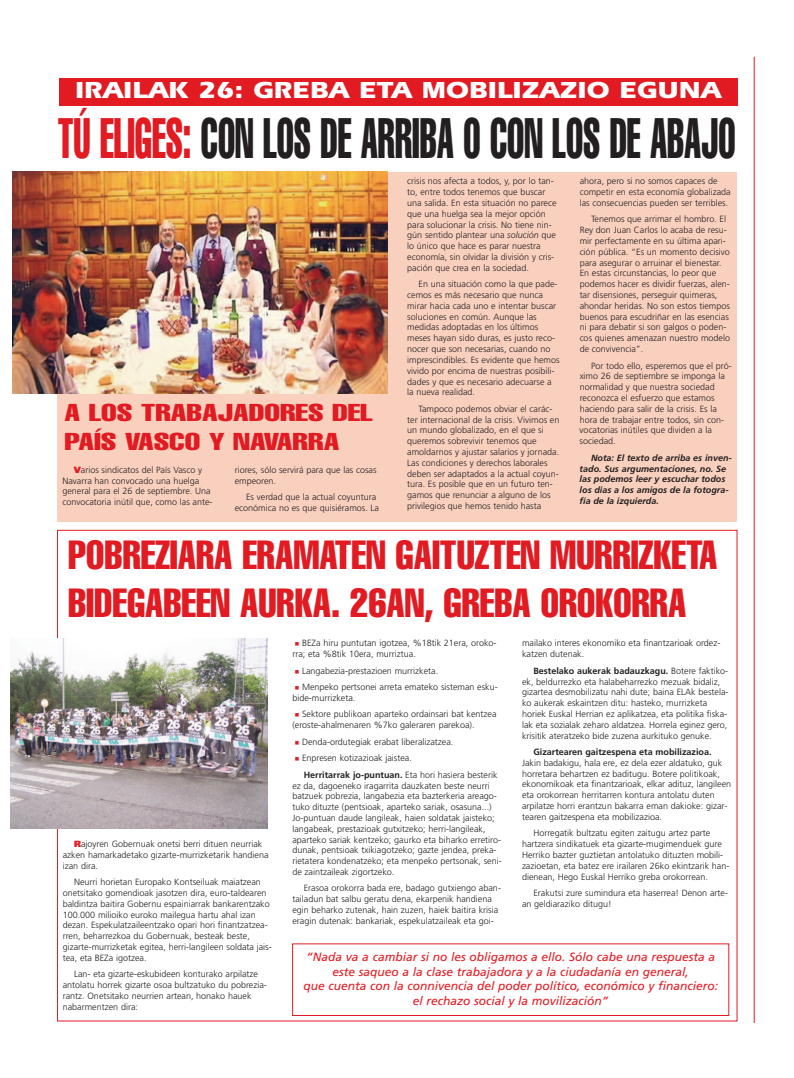
<style>
.page{position:relative;width:794px;height:1078px;background:#fff}
.page>*{position:absolute;margin:0;border:0;box-sizing:border-box;transform-origin:0 0}
.t1{font:extra-condensed 56px "Helvetica";color:#231f20;scale:.66 1}
.t2{font:extra-condensed 40px/48px "Helvetica";color:#e21a21}
.t3{font:extra-condensed 24px/28.8px "Helvetica";color:#e21a21;scale:1.4 1}
.t4{font:700 24px "Itc Eras";color:#fff;scale:1.1 1}
.t5{font:italic 12px/14.4px "Frutiger";color:#e21a21;text-align:center}
.t6{font:300 9px/10.8px "Frutiger";color:#231f20}
.t7{font:italic 700 9px/10.8px "Frutiger";color:#231f20}
.t8{font:700 9px "Frutiger";color:#231f20}
.s1{color:#e21a21}
.s2{font-style:italic}
.s3{font-weight:900;color:#e21a21}
.s4{font-weight:700}
</style>
<div class="page">
<hr style="left:754px;top:57px;width:1px;height:965px;background:#e21a21">
<div style="left:59px;top:78px;width:678px;height:28px;background:#e21a21"></div>
<div style="left:57px;top:172px;width:680px;height:350px;background:#f9d0be"></div>
<img style="left:12px;top:172px;width:375px;height:221px">
<img style="left:10px;top:638px;width:258px;height:190px">
<h3 class="t4" style="left:75px;top:81px;width:589px">IRAILAK 26: GREBA ETA MOBILIZAZIO EGUNA</h3>
<h1 class="t1" style="left:58px;top:118px;width:1028px"><span class="s1">TÚ ELIGES:</span> CON LOS DE ARRIBA O CON LOS DE ABAJO</h1>
<p class="t6" style="left:407px;top:176px;width:151px">crisis nos afecta a todos, y, por lo tan&shy;to, entre todos tenemos que buscar una salida. En esta situación no parece que una huelga sea la mejor opción para solucionar la crisis. No tiene nin&shy;gún sentido plantear una <span class="s2">solución</span> que lo único que hace es parar nuestra economía, sin olvidar la división y cris&shy;pación que crea en la sociedad.</p>
<p class="t6" style="left:407px;top:279px;width:154px;text-indent:11px">En una situación como la que pade&shy;cemos es más necesario que nunca mirar hacia cada uno e intentar buscar soluciones en común. Aunque las medidas adoptadas en los últimos meses hayan sido duras, es justo reco&shy;nocer que son necesarias, cuando no imprescindibles. Es evidente que hemos vivido por encima de nuestras posibili&shy;dades y que es necesario adecuarse a la nueva realidad.</p>
<p class="t6" style="left:407px;top:404px;width:154px;text-indent:11px">Tampoco podemos obviar el carác&shy;ter internacional de la crisis. Vivimos en un mundo globalizado, en el que si queremos sobrevivir tenemos que amoldarnos y ajustar salarios y jornada.<br>Las condiciones y derechos laborales deben ser adaptados a la actual coyun&shy;tura. Es posible que en un futuro ten&shy;gamos que renunciar a alguno de los privilegios que hemos tenido hasta</p>
<p class="t6" style="left:579px;top:176px;width:152px">ahora, pero si no somos capaces de competir en esta economía globalizada las consecuencias pueden ser terribles.</p>
<p class="t6" style="left:579px;top:214px;width:152px;text-indent:11px">Tenemos que arrimar el hombro. El Rey don Juan Carlos lo acaba de resu&shy;mir perfectamente en su última apari&shy;ción pública. “Es un momento decisivo para asegurar o arruinar el bienestar.<br>En estas circunstancias, lo peor que podemos hacer es dividir fuerzas, alen&shy;tar disensiones, perseguir quimeras, ahondar heridas. No son estos tiempos buenos para escudriñar en las esencias ni para debatir si son galgos o poden&shy;cos quienes amenazan nuestro modelo de convivencia”.</p>
<p class="t6" style="left:579px;top:360px;width:154px;text-indent:11px">Por todo ello, esperemos que el pró&shy;ximo 26 de septiembre se imponga la normalidad y que nuestra sociedad reconozca el esfuerzo que estamos haciendo para salir de la crisis. Es la hora de trabajar entre todos, sin con&shy;vocatorias inútiles que dividen a la sociedad.</p>
<p class="t7" style="left:579px;top:453px;width:154px;text-indent:11px">Nota: El texto de arriba es inven&shy;tado. Sus argumentaciones, no. Se las podemos leer y escuchar todos los días a los amigos de la fotogra&shy;fía de la izquierda.</p>
<h2 class="t2" style="left:68px;top:533px;width:651px">POBREZIARA ERAMATEN GAITUZTEN MURRIZKETA<br>BIDEGABEEN AURKA. 26AN, GREBA OROKORRA</h2>
<h3 class="t3" style="left:65px;top:399px;width:221px">A LOS TRABAJADORES DEL<br>PAÍS VASCO Y NAVARRA</h3>
<p class="t6" style="left:62px;top:465px;width:152px;text-indent:11px"><span class="s3">V</span>arios sindicatos del País Vasco y Navarra han convocado una huelga general para el 26 de septiembre. Una convocatoria inútil que, como las ante-</p>
<p class="t6" style="left:235px;top:465px;width:143px">riores, sólo servirá para que las cosas empeoren.</p>
<p class="t6" style="left:235px;top:492px;width:146px;text-indent:11px">Es verdad que la actual coyuntura económica no es que quisiéramos. La</p>
<p class="t6" style="left:63px;top:839px;width:207px;text-indent:11px"><span class="s3">R</span>ajoyren Gobernuak onetsi berri dituen neurriak azken hamarkadetako gizarte-murrizketarik handiena izan dira.</p>
<p class="t6" style="left:63px;top:877px;width:210px;text-indent:11px">Neurri horietan Europako Kontseiluak maiatzean onetsitako gomendioak jasotzen dira, euro-taldearen baldintza baitira Gobernu espainiarrak bankarentzako 100.000 milioiko euroko mailegua hartu ahal izan dezan. Espekulatzaileentzako opari hori finantzatzea&shy;rren, beharrezkoa du Gobernuak, besteak beste, gizarte-murrizketak egitea, herri-langileen soldata jais&shy;tea, eta BEZa igotzea.</p>
<p class="t6" style="left:63px;top:969px;width:206px;text-indent:11px">Lan- eta gizarte-eskubideen konturako arpilatze antolatu horrek gizarte osoa bultzatuko du pobrezia&shy;rantz. Onetsitako neurrien artean, honako hauek nabarmentzen dira:</p>
<p class="t6" style="left:292px;top:638px;width:206px"><span class="s1">■</span> BEZa hiru puntutan igotzea, %18tik 21era, oroko&shy;rra; eta %8tik 10era, murriztua.</p>
<p class="t6" style="left:295px;top:665px;width:145px"><span class="s1">■</span> Langabezia-prestazioen murrizketa.</p>
<p class="t6" style="left:292px;top:682px;width:207px"><span class="s1">■</span> Menpeko pertsonei arreta emateko sisteman esku&shy;bide-murrizketa.</p>
<p class="t6" style="left:292px;top:709px;width:206px"><span class="s1">■</span> Sektore publikoan aparteko ordainsari bat kentzea (eroste-ahalmenaren %7ko galeraren parekoa).</p>
<p class="t6" style="left:295px;top:736px;width:160px"><span class="s1">■</span> Denda-ordutegiak erabat liberalizatzea.</p>
<p class="t6" style="left:304px;top:750px;width:195px;line-height:16.5px;text-indent:-9px"><span class="s1">■</span> Enpresen kotizazioak jaistea.<br><span class="s4">Herritarrak jo-puntuan.</span> Eta hori hasiera besterik</p>
<p class="t6" style="left:292px;top:780px;width:211px">ez da, dagoeneko iragarrita dauzkaten beste neurri batzuek pobrezia, langabezia eta bazterkeria areago&shy;tuko dituzte (pentsioak, aparteko sariak, osasuna...)<br>Jo-puntuan daude langileak, haien soldatak jaisteko; langabeak, prestazioak gutxitzeko; herri-langileak, aparteko sariak kentzeko; gaurko eta biharko erretiro&shy;dunak, pentsioak txikiagotzeko; gazte jendea, preka&shy;rietatera kondenatzeko; eta menpeko pertsonak, seni&shy;de zaintzaileak zigortzeko.</p>
<p class="t6" style="left:292px;top:883px;width:210px;text-indent:11px">Erasoa orokorra bada ere, badago gutxiengo aban&shy;tailadun bat salbu geratu dena, ekarpenik handiena egin beharko zutenak, hain zuzen, haiek baitira krisia eragin dutenak: bankariak, espekulatzaileak eta goi-</p>
<p class="t6" style="left:522px;top:638px;width:200px">mailako interes ekonomiko eta finantzarioak ordez&shy;katzen dutenak.</p>
<p class="t6" style="left:522px;top:665px;width:208px;text-indent:11px"><span class="s4">Bestelako aukerak badauzkagu.</span> Botere faktiko&shy;ek, beldurrezko eta halabeharrezko mezuak bidaliz, gizartea desmobilizatu nahi dute; baina ELAk bestela&shy;ko aukerak eskaintzen ditu: hasteko, murrizketa horiek Euskal Herrian ez aplikatzea, eta politika fiska&shy;lak eta sozialak zeharo aldatzea. Horrela eginez gero, krisitik ateratzeko bide zuzena aurkituko genuke.</p>
<p class="t8" style="left:533px;top:748px;width:180px">Gizartearen gaitzespena eta mobilizazioa.</p>
<p class="t6" style="left:522px;top:757px;width:211px">Jakin badakigu, hala ere, ez dela ezer aldatuko, guk horretara behartzen ez baditugu. Botere politikoak, ekonomikoak eta finantzarioak, elkar adituz, langileen eta orokorrean herritarren kontura antolatu duten arpilatze horri erantzun bakarra eman dakioke: gizar&shy;tearen gaitzespena eta mobilizazioa.</p>
<p class="t6" style="left:522px;top:828px;width:209px;text-indent:11px">Horregatik bultzatu egiten zaitugu artez parte hartzera sindikatuek eta gizarte-mugimenduek gure Herriko bazter guztietan antolatuko dituzten mobili&shy;zazioetan, eta batez ere irailaren 26ko ekintzarik han&shy;dienean, Hego Euskal Herriko greba orokorrean.</p>
<p class="t6" style="left:522px;top:888px;width:207px;text-indent:11px">Erakutsi zure sumindura eta haserrea! Denon arte&shy;an geldiaraziko ditugu!</p>
<p class="t5" style="left:303px;top:950px;width:416px">“Nada va a cambiar si no les obligamos a ello. Sólo cabe una respuesta a este saqueo a la clase trabajadora y a la ciudadanía en general,<br>que cuenta con la connivencia del poder político, económico y financiero: el rechazo social y la movilización”</p>
</div>
